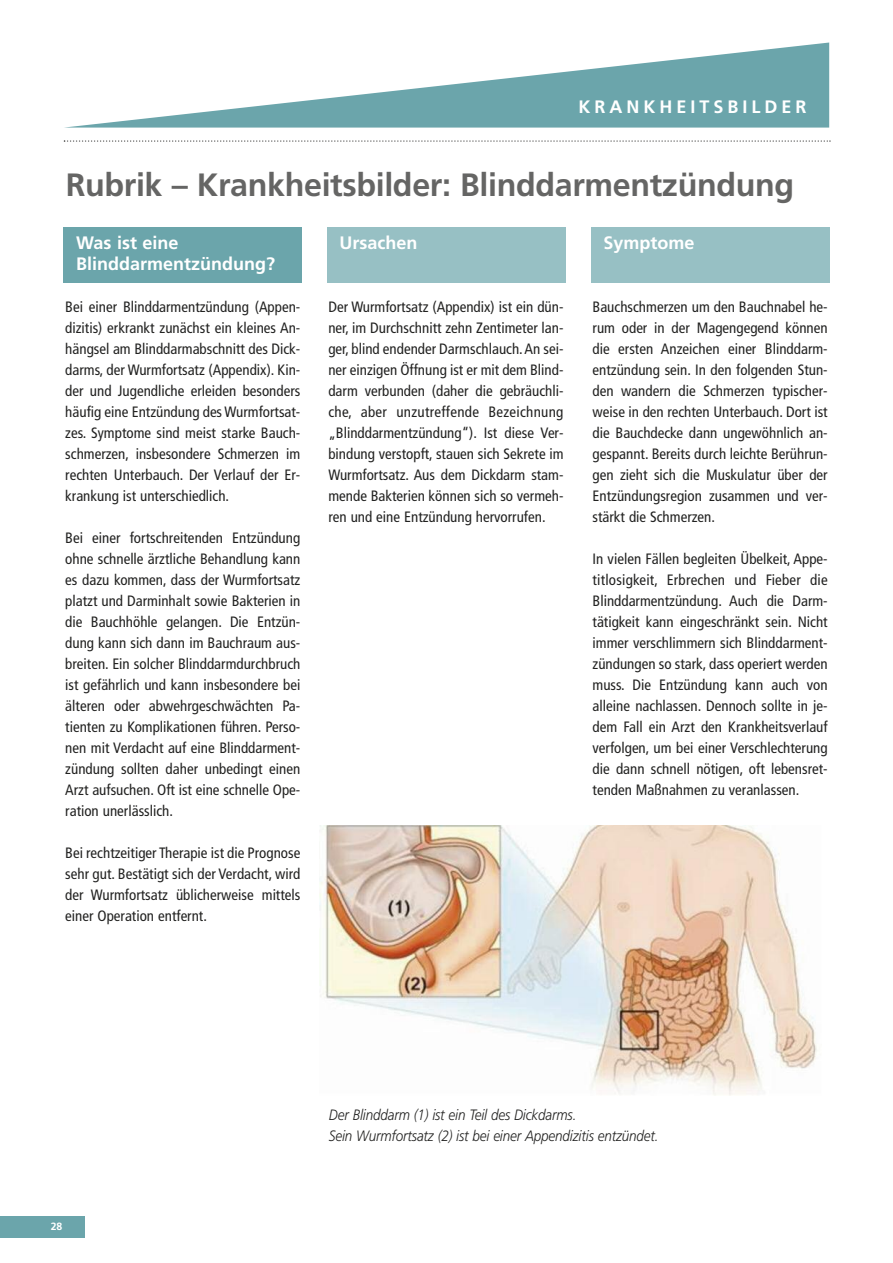
<style>
.page{position:relative;width:893px;height:1263px;background:#fff}
.page>*{position:absolute;margin:0;border:0;box-sizing:border-box;transform-origin:0 0}
.t1{font:700 32.25px "Frutiger";letter-spacing:-.01em;color:#656564}
.t2{font:700 18px/21px "Frutiger";color:#fff}
.t3{font:700 18px "Frutiger";letter-spacing:.22em;color:#fff}
.t4{font:condensed 15px/21px "Frutiger";color:#222221;text-align:justify}
.t5{font:italic 300 15px/21px "Frutiger";letter-spacing:-.01em;color:#222221;scale:.9 1}
.t6{font:700 10.5px "Frutiger";color:#fff}
</style>
<div class="page">
<div style="left:591px;top:227px;width:238px;height:56px;background:#97c0c4"></div>
<div style="left:327px;top:227px;width:239px;height:56px;background:#97c0c4"></div>
<div style="left:64px;top:227px;width:238px;height:56px;background:#6ba5ab"></div>
<div style="left:0;top:1216px;width:85px;height:22px;background:#6ba5ab"></div>
<svg style="left:64px;top:43px;width:765px;height:85px"></svg>
<img style="left:320px;top:826px;width:497px;height:270px">
<svg style="left:64px;top:140px;width:767px;height:2px"></svg>
<p class="t3" style="left:578px;top:99px;width:230px">KRANKHEITSBILDER</p>
<h1 class="t1" style="left:66px;top:172px;width:730px">Rubrik – Krankheitsbilder: Blinddarmentzündung</h1>
<p class="t2" style="left:76px;top:233px;width:200px">Was ist eine<br>Blinddarmentzündung?</p>
<p class="t4" style="left:65px;top:297px;width:237px">Bei einer Blinddarmentzündung (Appen&shy;dizitis) erkrankt zunächst ein kleines An&shy;hängsel am Blinddarmabschnitt des Dick&shy;darms, der Wurmfortsatz (Appendix). Kin&shy;der und Jugendliche erleiden besonders häufig eine Entzündung des Wurmfortsat&shy;zes. Symptome sind meist starke Bauch&shy;schmerzen, insbesondere Schmerzen im rechten Unterbauch. Der Verlauf der Er&shy;krankung ist unterschiedlich.</p>
<p class="t4" style="left:65px;top:528px;width:237px">Bei einer fortschreitenden Entzündung ohne schnelle ärztliche Behandlung kann es dazu kommen, dass der Wurmfortsatz platzt und Darminhalt sowie Bakterien in die Bauchhöhle gelangen. Die Entzün&shy;dung kann sich dann im Bauchraum aus&shy;breiten. Ein solcher Blinddarmdurchbruch ist gefährlich und kann insbesondere bei älteren oder abwehrgeschwächten Pa&shy;tienten zu Komplikationen führen. Perso&shy;nen mit Verdacht auf eine Blinddarment&shy;zündung sollten daher unbedingt einen Arzt aufsuchen. Oft ist eine schnelle Ope&shy;ration unerlässlich.</p>
<p class="t4" style="left:65px;top:843px;width:237px">Bei rechtzeitiger Therapie ist die Prognose sehr gut. Bestätigt sich der Verdacht, wird der Wurmfortsatz üblicherweise mittels einer Operation entfernt.</p>
<p class="t2" style="left:339px;top:233px;width:79px">Ursachen</p>
<p class="t4" style="left:328px;top:297px;width:237px">Der Wurmfortsatz (Appendix) ist ein dün&shy;ner, im Durchschnitt zehn Zentimeter lan&shy;ger, blind endender Darmschlauch.An sei&shy;ner einzigen Öffnung ist er mit dem Blind&shy;darm verbunden (daher die gebräuchli&shy;che, aber unzutreffende Bezeichnung „Blinddarmentzündung“). Ist diese Ver&shy;bindung verstopft, stauen sich Sekrete im Wurmfortsatz. Aus dem Dickdarm stam&shy;mende Bakterien können sich so vermeh&shy;ren und eine Entzündung hervorrufen.</p>
<p class="t2" style="left:604px;top:233px;width:93px">Symptome</p>
<p class="t4" style="left:593px;top:297px;width:237px">Bauchschmerzen um den Bauchnabel he&shy;rum oder in der Magengegend können die ersten Anzeichen einer Blinddarm&shy;entzündung sein. In den folgenden Stun&shy;den wandern die Schmerzen typischer&shy;weise in den rechten Unterbauch. Dort ist die Bauchdecke dann ungewöhnlich an&shy;gespannt. Bereits durch leichte Berührun&shy;gen zieht sich die Muskulatur über der Entzündungsregion zusammen und ver&shy;stärkt die Schmerzen.</p>
<p class="t4" style="left:593px;top:549px;width:237px">In vielen Fällen begleiten Übelkeit, Appe&shy;titlosigkeit, Erbrechen und Fieber die Blinddarmentzündung. Auch die Darm&shy;tätigkeit kann eingeschränkt sein. Nicht immer verschlimmern sich Blinddarment&shy;zündungen so stark, dass operiert werden muss. Die Entzündung kann auch von alleine nachlassen. Dennoch sollte in je&shy;dem Fall ein Arzt den Krankheitsverlauf verfolgen, um bei einer Verschlechterung die dann schnell nötigen, oft lebensret&shy;tenden Maßnahmen zu veranlassen.</p>
<p class="t6" style="left:51px;top:1222px;width:13px">28</p>
<p class="t5" style="left:329px;top:1105px;width:368px">Der Blinddarm (1) ist ein Teil des Dickdarms.<br>Sein Wurmfortsatz (2) ist bei einer Appendizitis entzündet.</p>
</div>
